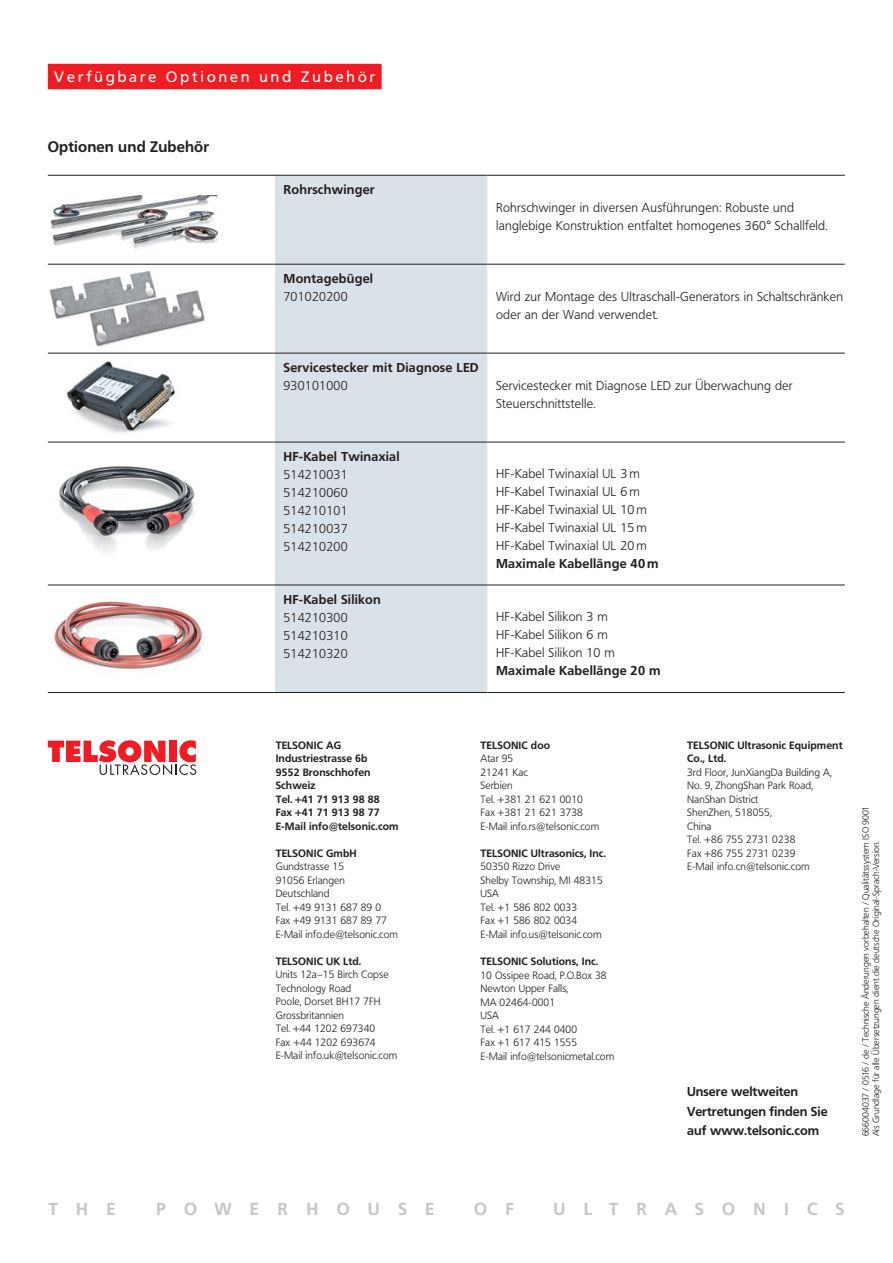
<style>
.page{position:relative;width:893px;height:1263px;background:#fff}
.page>*{position:absolute;margin:0;border:0;box-sizing:border-box;transform-origin:0 0}
.t1{font:700 17.25px "Frutiger BQ";letter-spacing:1.06em;color:#c5c6c8}
.t2{font:15px "Frutiger BQ";letter-spacing:.2em;color:#fff}
.t3{font:700 15px "Frutiger BQ";letter-spacing:.01em;color:#231f20}
.t4{font:300 12.75px/18px "Frutiger BQ";letter-spacing:.02em;color:#231f20}
.t5{font:700 12.75px "Frutiger BQ";letter-spacing:.02em;color:#231f20}
.t6{font:700 12.75px/19.5px "Frutiger BQ";color:#231f20}
.t7{font:300 10.5px/13.5px "Frutiger BQ";letter-spacing:.01em;color:#231f20}
.t8{font:700 10.5px/13.5px "Frutiger BQ";letter-spacing:.01em;color:#231f20}
.t9{font:300 9px/10.5px "Frutiger BQ";color:#231f20}
</style>
<div class="page">
<svg style="left:48px;top:740px;width:148px;height:35px"></svg>
<div style="left:275px;top:176px;width:213px;height:516px;background:#d9e2e8"></div>
<svg style="left:488px;top:263px;width:357px;height:322px"></svg>
<hr style="left:48px;top:175px;width:227px;height:1px;background:#231f20">
<hr style="left:275px;top:175px;width:213px;height:1px;background:#231f20">
<hr style="left:48px;top:264px;width:227px;height:1px;background:#231f20">
<hr style="left:275px;top:264px;width:213px;height:1px;background:#231f20">
<hr style="left:48px;top:353px;width:227px;height:1px;background:#231f20">
<hr style="left:275px;top:353px;width:213px;height:1px;background:#231f20">
<hr style="left:48px;top:442px;width:227px;height:1px;background:#231f20">
<hr style="left:275px;top:442px;width:213px;height:1px;background:#231f20">
<hr style="left:48px;top:585px;width:227px;height:1px;background:#231f20">
<hr style="left:48px;top:692px;width:227px;height:1px;background:#231f20">
<hr style="left:488px;top:175px;width:357px;height:1px;background:#231f20">
<hr style="left:488px;top:264px;width:357px;height:1px;background:#231f20">
<hr style="left:488px;top:442px;width:357px;height:1px;background:#231f20">
<hr style="left:488px;top:353px;width:357px;height:1px;background:#231f20">
<hr style="left:275px;top:585px;width:213px;height:1px;background:#231f20">
<hr style="left:488px;top:585px;width:357px;height:1px;background:#231f20">
<hr style="left:275px;top:692px;width:213px;height:1px;background:#231f20">
<hr style="left:488px;top:692px;width:357px;height:1px;background:#231f20">
<img style="left:54px;top:601px;width:150px;height:68px">
<div style="left:48px;top:64px;width:334px;height:25px;background:#ee1d23"></div>
<img style="left:49px;top:271px;width:156px;height:76px">
<img style="left:67px;top:361px;width:108px;height:72px">
<img style="left:59px;top:466px;width:136px;height:87px">
<img style="left:50px;top:195px;width:169px;height:54px">
<h2 class="t2" style="left:54px;top:68px;width:322px">Verfügbare Optionen und Zubehör</h2>
<h2 class="t3" style="left:48px;top:138px;width:163px">Optionen und Zubehör</h2>
<p class="t5" style="left:283px;top:182px;width:93px">Rohrschwinger</p>
<p class="t4" style="left:496px;top:199px;width:333px">Rohrschwinger in diversen Ausführungen: Robuste und langlebige Konstruktion entfaltet homogenes 360° Schallfeld.</p>
<p class="t5" style="left:283px;top:271px;width:91px">Montagebügel</p>
<p class="t4" style="left:283px;top:287px;width:66px">701020200</p>
<p class="t4" style="left:496px;top:287px;width:348px">Wird zur Montage des Ultraschall-Generators in Schaltschränken oder an der Wand verwendet.</p>
<p class="t5" style="left:283px;top:359px;width:197px">Servicestecker mit Diagnose LED</p>
<p class="t4" style="left:283px;top:376px;width:66px">930101000</p>
<p class="t4" style="left:496px;top:376px;width:298px">Servicestecker mit Diagnose LED zur Überwachung der<br>Steuerschnittstelle.</p>
<p class="t5" style="left:283px;top:448px;width:118px">HF-Kabel Twinaxial</p>
<p class="t4" style="left:283px;top:465px;width:66px;text-align:justify">514210031<br>514210060<br>514210101<br>514210037<br>514210200</p>
<p class="t4" style="left:496px;top:465px;width:152px">HF-Kabel Twinaxial UL 3 m<br>HF-Kabel Twinaxial UL 6 m<br>HF-Kabel Twinaxial UL 10 m<br>HF-Kabel Twinaxial UL 15 m<br>HF-Kabel Twinaxial UL 20 m</p>
<p class="t5" style="left:496px;top:556px;width:164px">Maximale Kabellänge 40 m</p>
<p class="t5" style="left:283px;top:591px;width:99px">HF-Kabel Silikon</p>
<p class="t4" style="left:283px;top:608px;width:66px;text-align:justify">514210300<br>514210310<br>514210320</p>
<p class="t4" style="left:496px;top:608px;width:120px">HF-Kabel Silikon 3 m<br>HF-Kabel Silikon 6 m<br>HF-Kabel Silikon 10 m</p>
<p class="t5" style="left:496px;top:663px;width:166px">Maximale Kabellänge 20 m</p>
<p class="t8" style="left:276px;top:738px;width:124px">TELSONIC AG<br>Industriestrasse 6b<br>9552 Bronschhofen<br>Schweiz<br>Tel. +41 71 913 98 88<br>Fax +41 71 913 98 77<br>E-Mail info@telsonic.com</p>
<p class="t8" style="left:276px;top:846px;width:83px">TELSONIC GmbH</p>
<p class="t7" style="left:276px;top:860px;width:124px">Gundstrasse 15<br>91056 Erlangen<br>Deutschland<br>Tel. +49 9131 687 89 0<br>Fax +49 9131 687 89 77<br>E-Mail info.de@telsonic.com</p>
<p class="t8" style="left:276px;top:954px;width:87px">TELSONIC UK Ltd.</p>
<p class="t7" style="left:276px;top:968px;width:123px">Units 12a–15 Birch Copse<br>Technology Road<br>Poole, Dorset BH17 7FH<br>Grossbritannien<br>Tel. +44 1202 697340<br>Fax +44 1202 693674<br>E-Mail info.uk@telsonic.com</p>
<p class="t8" style="left:480px;top:738px;width:71px">TELSONIC doo</p>
<p class="t7" style="left:480px;top:752px;width:120px">Atar 95<br>21241 Kac<br>Serbien<br>Tel. +381 21 621 0010<br>Fax +381 21 621 3738<br>E-Mail info.rs@telsonic.com</p>
<p class="t8" style="left:480px;top:847px;width:127px">TELSONIC Ultrasonics, Inc.</p>
<p class="t7" style="left:480px;top:860px;width:124px">50350 Rizzo Drive<br>Shelby Township, MI 48315<br>USA<br>Tel. +1 586 802 0033<br>Fax +1 586 802 0034<br>E-Mail info.us@telsonic.com</p>
<p class="t8" style="left:480px;top:955px;width:119px">TELSONIC Solutions, Inc.</p>
<p class="t7" style="left:480px;top:968px;width:135px">10 Ossipee Road, P.O.Box 38<br>Newton Upper Falls,<br>MA 02464-0001<br>USA<br>Tel. +1 617 244 0400<br>Fax +1 617 415 1555<br>E-Mail info@telsonicmetal.com</p>
<p class="t8" style="left:687px;top:738px;width:157px">TELSONIC Ultrasonic Equipment<br>Co., Ltd.</p>
<p class="t7" style="left:687px;top:766px;width:146px">3rd Floor, JunXiangDa Building A,<br>No. 9, ZhongShan Park Road,<br>NanShan District<br>ShenZhen, 518055,<br>China<br>Tel. +86 755 2731 0238<br>Fax +86 755 2731 0239<br>E-Mail info.cn@telsonic.com</p>
<p class="t6" style="left:687px;top:1082px;width:142px">Unsere weltweiten<br>Vertretungen finden Sie auf www.telsonic.com</p>
<p class="t9" style="left:860px;top:1136px;width:332px;rotate:-90deg">666004037 / 0516 / de / Technische Änderungen vorbehalten / Qualitätssystem ISO 9001<br>Als Grundlage für alle Übersetzungen dient die deutsche Original-Sprach-Version.</p>
<h1 class="t1" style="left:48px;top:1198px;width:69px">THE</h1>
<h1 class="t1" style="left:156px;top:1198px;width:280px">POWERHOUSE</h1>
<h1 class="t1" style="left:474px;top:1198px;width:41px">O F</h1>
<h1 class="t1" style="left:553px;top:1198px;width:293px">ULTRASONICS</h1>
</div>
